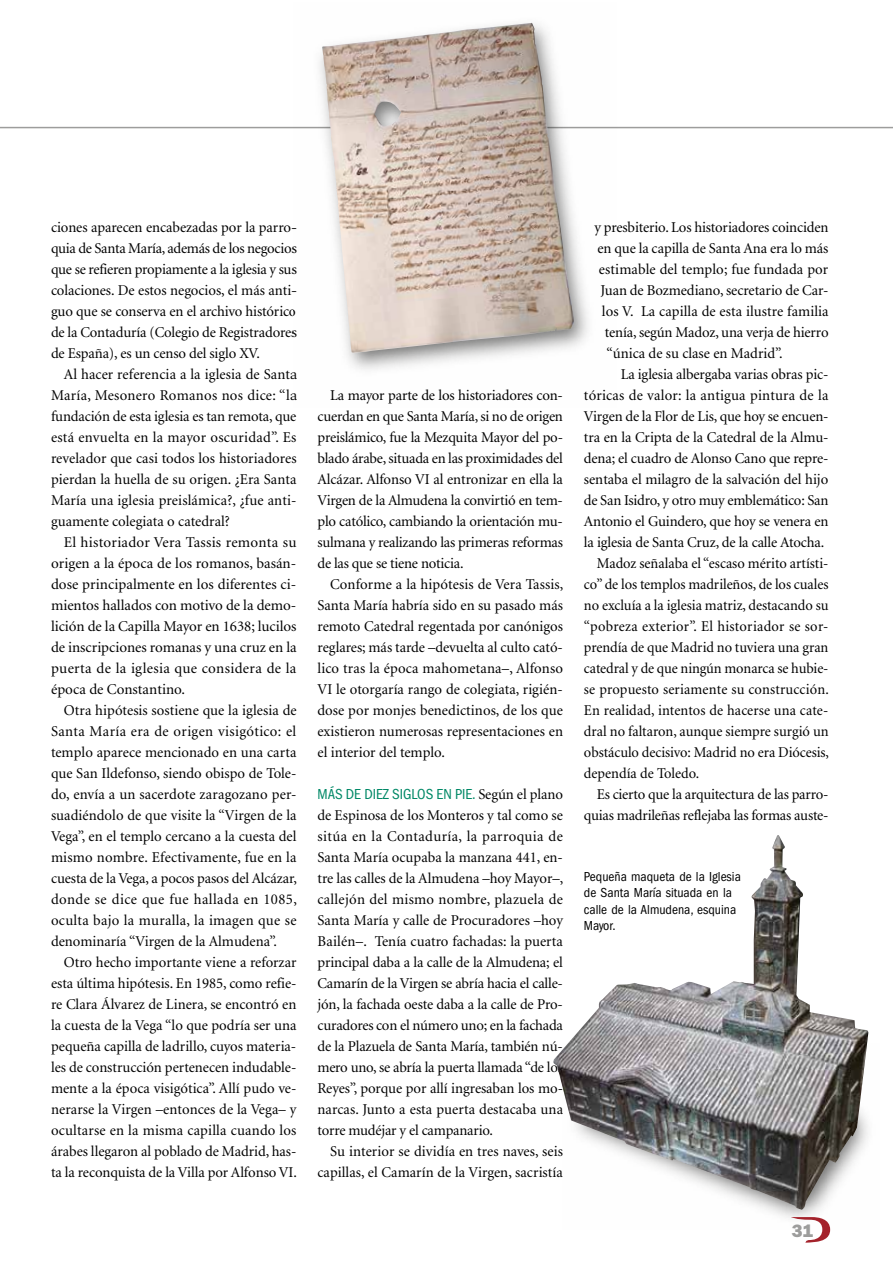
<style>
.page{position:relative;width:893px;height:1263px;background:#fff}
.page>*{position:absolute;margin:0;border:0;box-sizing:border-box;transform-origin:0 0}
.t1{font:800 18px "Franklin Gothic";color:#9d9d9c}
.t2{font:15px/21px "Minion";letter-spacing:-.005em;color:#000;text-align:justify}
.t3{font:15px "Minion";letter-spacing:-.005em;color:#000;scale:.96 1}
.t4{font:15px "Minion";letter-spacing:.02em;color:#000;scale:.96 1}
.t5{font:condensed 15px "Franklin Gothic";letter-spacing:-.005em;color:#086}
.t6{font:condensed 13.5px/16.5px "Franklin Gothic";color:#000}
.s1{font-family:"Minion";font-stretch:normal;color:#000}
</style>
<div class="page">
<hr style="left:0;top:127px;width:893px;height:1px;background:#9d9d9c">
<svg style="left:791px;top:1217px;width:39px;height:26px"></svg>
<img style="left:553px;top:835px;width:315px;height:375px">
<img style="left:294px;top:22px;width:322px;height:348px">
<img style="left:322px;top:26px;width:252px;height:327px">
<p class="t2" style="left:51px;top:217px;width:247px">ciones aparecen encabezadas por la parro&shy;quia de Santa María, además de los negocios que se refieren propiamente a la iglesia y sus colaciones. De estos negocios, el más anti&shy;guo que se conserva en el archivo histórico de la Contaduría (Colegio de Registradores de España), es un censo del siglo XV.</p>
<p class="t2" style="left:51px;top:364px;width:247px;text-indent:13px">Al hacer referencia a la iglesia de Santa María, Mesonero Romanos nos dice: “la fundación de esta iglesia es tan remota, que está envuelta en la mayor oscuridad”. Es revelador que casi todos los historiadores pierdan la huella de su origen. ¿Era Santa María una iglesia preislámica?, ¿fue anti&shy;guamente colegiata o catedral?</p>
<p class="t2" style="left:51px;top:532px;width:247px;text-indent:13px">El historiador Vera Tassis remonta su origen a la época de los romanos, basán&shy;dose principalmente en los diferentes ci&shy;mientos hallados con motivo de la demo&shy;lición de la Capilla Mayor en 1638; lucilos de inscripciones romanas y una cruz en la puerta de la iglesia que considera de la época de Constantino.</p>
<p class="t2" style="left:51px;top:700px;width:248px;text-indent:13px">Otra hipótesis sostiene que la iglesia de Santa María era de origen visigótico: el templo aparece mencionado en una carta que San Ildefonso, siendo obispo de Tole&shy;do, envía a un sacerdote zaragozano per&shy;suadiéndolo de que visite la “Virgen de la Vega”, en el templo cercano a la cuesta del mismo nombre. Efectivamente, fue en la cuesta de la Vega, a pocos pasos del Alcázar, donde se dice que fue hallada en 1085, oculta bajo la muralla, la imagen que se denominaría “Virgen de la Almudena”.</p>
<p class="t2" style="left:51px;top:952px;width:247px;text-indent:13px">Otro hecho importante viene a reforzar esta última hipótesis. En 1985, como refie&shy;re Clara Álvarez de Linera, se encontró en la cuesta de la Vega “lo que podría ser una pequeña capilla de ladrillo, cuyos materia&shy;les de construcción pertenecen indudable&shy;mente a la época visigótica”. Allí pudo ve&shy;nerarse la Virgen –entonces de la Vega– y ocultarse en la misma capilla cuando los árabes llegaron al poblado de Madrid, has&shy;ta la reconquista de la Villa por Alfonso VI.</p>
<p class="t2" style="left:317px;top:385px;width:247px;text-indent:13px">La mayor parte de los historiadores con&shy;cuerdan en que Santa María, si no de origen preislámico, fue la Mezquita Mayor del po&shy;blado árabe, situada en las proximidades del Alcázar. Alfonso VI al entronizar en ella la Virgen de la Almudena la convirtió en tem&shy;plo católico, cambiando la orientación mu&shy;sulmana y realizando las primeras reformas de las que se tiene noticia.</p>
<p class="t2" style="left:317px;top:574px;width:247px;text-indent:13px">Conforme a la hipótesis de Vera Tassis, Santa María habría sido en su pasado más remoto Catedral regentada por canónigos reglares; más tarde –devuelta al culto cató&shy;lico tras la época mahometana–, Alfonso VI le otorgaría rango de colegiata, rigién&shy;dose por monjes benedictinos, de los que existieron numerosas representaciones en el interior del templo.</p>
<p class="t5" style="left:317px;top:785px;width:247px">MÁS DE DIEZ SIGLOS EN PIE. <span class="s1">Según el plano</span></p>
<p class="t2" style="left:317px;top:805px;width:247px">de Espinosa de los Monteros y tal como se sitúa en la Contaduría, la parroquia de Santa María ocupaba la manzana 441, en&shy;tre las calles de la Almudena –hoy Mayor–, callejón del mismo nombre, plazuela de Santa María y calle de Procuradores –hoy Bailén–. Tenía cuatro fachadas: la puerta principal daba a la calle de la Almudena; el Camarín de la Virgen se abría hacia el calle&shy;jón, la fachada oeste daba a la calle de Pro&shy;curadores con el número uno; en la fachada de la Plazuela de Santa María, también nú&shy;mero uno, se abría la puerta llamada “de los Reyes”, porque por allí ingresaban los mo&shy;narcas. Junto a esta puerta destacaba una torre mudéjar y el campanario.</p>
<p class="t2" style="left:317px;top:1141px;width:247px;text-align:right">Su interior se dividía en tres naves, seis capillas, el Camarín de la Virgen, sacristía</p>
<p class="t2" style="left:594px;top:217px;width:236px">y presbiterio. Los historiadores coinciden</p>
<p class="t2" style="left:597px;top:238px;width:233px">en que la capilla de Santa Ana era lo más</p>
<p class="t2" style="left:599px;top:259px;width:231px">estimable del templo; fue fundada por</p>
<p class="t2" style="left:600px;top:280px;width:229px">Juan de Bozmediano, secretario de Car-</p>
<p class="t2" style="left:602px;top:301px;width:228px">los V. La capilla de esta ilustre familia</p>
<p class="t2" style="left:605px;top:322px;width:225px">tenía, según Madoz, una verja de hierro</p>
<p class="t2" style="left:606px;top:343px;width:178px">“única de su clase en Madrid”.</p>
<p class="t2" style="left:621px;top:364px;width:209px">La iglesia albergaba varias obras pic-</p>
<p class="t2" style="left:584px;top:385px;width:246px">tóricas de valor: la antigua pintura de la</p>
<p class="t2" style="left:584px;top:406px;width:246px">Virgen de la Flor de Lis, que hoy se encuen-</p>
<p class="t2" style="left:584px;top:427px;width:246px">tra en la Cripta de la Catedral de la Almu-</p>
<p class="t2" style="left:584px;top:448px;width:246px">dena; el cuadro de Alonso Cano que repre-</p>
<p class="t2" style="left:584px;top:469px;width:246px">sentaba el milagro de la salvación del hijo</p>
<p class="t2" style="left:584px;top:490px;width:246px">de San Isidro, y otro muy emblemático: San</p>
<p class="t2" style="left:584px;top:511px;width:246px">Antonio el Guindero, que hoy se venera en</p>
<p class="t2" style="left:584px;top:532px;width:242px">la iglesia de Santa Cruz, de la calle Atocha.</p>
<p class="t3" style="left:597px;top:555px;width:243px">Madoz señalaba el “escaso mérito artísti-</p>
<p class="t3" style="left:584px;top:576px;width:256px">co” de los templos madrileños, de los cuales</p>
<p class="t3" style="left:584px;top:597px;width:256px">no excluía a la iglesia matriz, destacando su</p>
<p class="t4" style="left:584px;top:618px;width:256px">“pobreza exterior”. El historiador se sor-</p>
<p class="t3" style="left:584px;top:639px;width:256px">prendía de que Madrid no tuviera una gran</p>
<p class="t3" style="left:584px;top:660px;width:256px">catedral y de que ningún monarca se hubie-</p>
<p class="t3" style="left:584px;top:681px;width:257px">se propuesto seriamente su construcción.</p>
<p class="t3" style="left:584px;top:702px;width:256px">En realidad, intentos de hacerse una cate-</p>
<p class="t3" style="left:584px;top:723px;width:256px">dral no faltaron, aunque siempre surgió un</p>
<p class="t3" style="left:584px;top:744px;width:257px">obstáculo decisivo: Madrid no era Diócesis,</p>
<p class="t3" style="left:584px;top:765px;width:122px">dependía de Toledo.</p>
<p class="t2" style="left:597px;top:784px;width:233px">Es cierto que la arquitectura de las parro-</p>
<p class="t2" style="left:584px;top:805px;width:246px">quias madrileñas reflejaba las formas auste-</p>
<p class="t6" style="left:584px;top:868px;width:158px">Pequeña maqueta de la Iglesia de Santa María situada en la calle de la Almudena, esquina<br>Mayor.</p>
<p class="t1" style="left:792px;top:1220px;width:23px">31</p>
</div>
